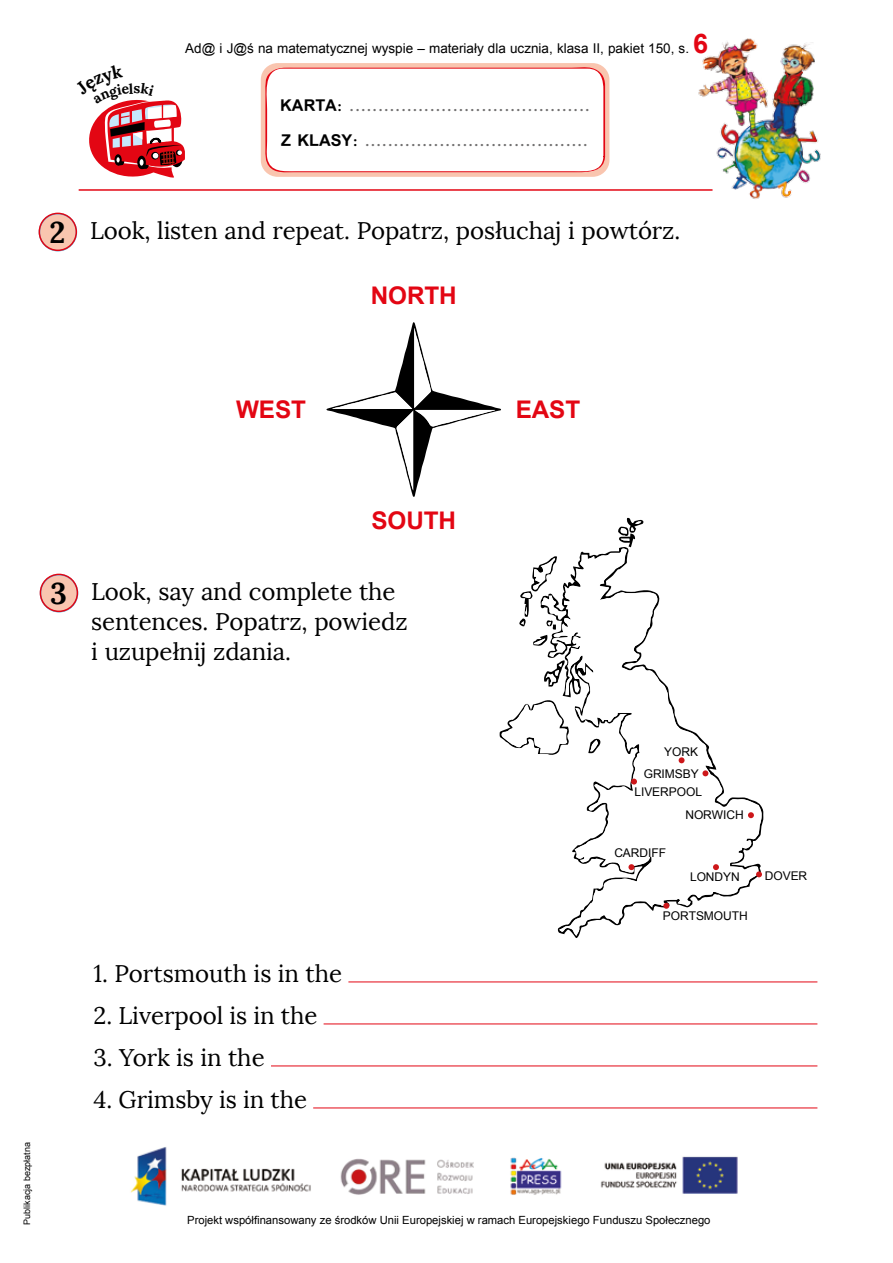
<style>
.page{position:relative;width:893px;height:1263px;background:#fff}
.page>*{position:absolute;margin:0;border:0;box-sizing:border-box;transform-origin:0 0}
.t1{font:700 30px "Lora";color:#000}
.t2{font:700 24.3px "Arial";letter-spacing:-.005em;color:#e30613}
.t3{font:24px/30px "Lora";letter-spacing:-.005em;color:#000}
.t4{font:700 18px/35.2px "Simplified Arabic";color:#706f6f}
.t5{font:13.5px "Arial";color:#000}
.t6{font:12px/21.9px "Arial";letter-spacing:-.005em;color:#000;text-align:right}
.t7{font:11.25px "Arial";color:#000}
.t8{font:9px "Arial";color:#000}
.s1{font-weight:700;font-size:27px;color:#e30613}
.s2{color:#000}
</style>
<div class="page">
<hr style="left:79px;top:189px;width:633px;height:2px;background:#e30613">
<div style="left:261px;top:63px;width:348px;height:114px;background:#f9c5af;border-radius:17px"></div>
<svg style="left:262px;top:66px;width:343px;height:108px"></svg>
<img style="left:696px;top:38px;width:125px;height:161px">
<img style="left:130px;top:1147px;width:608px;height:59px">
<svg style="left:39px;top:213px;width:38px;height:38px"></svg>
<svg style="left:40px;top:574px;width:38px;height:38px"></svg>
<hr style="left:348px;top:982px;width:469px;height:1px;background:#e30613">
<hr style="left:324px;top:1024px;width:493px;height:1px;background:#e30613">
<hr style="left:271px;top:1066px;width:546px;height:1px;background:#e30613">
<hr style="left:313px;top:1108px;width:504px;height:1px;background:#e30613">
<svg style="left:326px;top:322px;width:175px;height:175px"></svg>
<svg style="left:549px;top:548px;width:213px;height:388px"></svg>
<svg style="left:574px;top:680px;width:5px;height:13px"></svg>
<svg style="left:499px;top:700px;width:70px;height:56px"></svg>
<svg style="left:544px;top:660px;width:21px;height:27px"></svg>
<svg style="left:588px;top:738px;width:13px;height:15px"></svg>
<svg style="left:618px;top:518px;width:26px;height:29px"></svg>
<svg style="left:519px;top:555px;width:48px;height:91px"></svg>
<svg style="left:713px;top:864px;width:6px;height:6px"></svg>
<svg style="left:631px;top:779px;width:6px;height:5px"></svg>
<svg style="left:702px;top:770px;width:6px;height:6px"></svg>
<svg style="left:628px;top:864px;width:6px;height:6px"></svg>
<svg style="left:756px;top:871px;width:6px;height:6px"></svg>
<svg style="left:679px;top:757px;width:6px;height:6px"></svg>
<svg style="left:748px;top:812px;width:6px;height:6px"></svg>
<svg style="left:663px;top:903px;width:6px;height:6px"></svg>
<svg style="left:89px;top:99px;width:96px;height:79px"></svg>
<p class="t5" style="left:185px;top:40px;width:525px">Ad@ i J@ś na matematycznej wyspie – materiały dla ucznia, klasa II, pakiet 150, s. <span class="s1">6</span></p>
<p class="t4" style="left:280px;top:88px;width:311px"><span class="s2">KARTA:</span> ..........................................<br><span class="s2">Z KLASY:</span> .......................................</p>
<p class="t1" style="left:49px;top:213px;width:17px">2</p>
<p class="t3" style="left:90px;top:216px;width:592px">Look, listen and repeat. Popatrz, posłuchaj i powtórz.</p>
<p class="t2" style="left:371px;top:279px;width:87px">NORTH</p>
<p class="t2" style="left:236px;top:394px;width:71px">WEST</p>
<p class="t2" style="left:516px;top:394px;width:66px">EAST</p>
<p class="t1" style="left:50px;top:574px;width:18px">3</p>
<p class="t2" style="left:371px;top:504px;width:86px">SOUTH</p>
<p class="t3" style="left:91px;top:577px;width:318px">Look, say and complete the sentences. Popatrz, powiedz i uzupełnij zdania.</p>
<p class="t8" style="left:21px;top:1225px;width:84px;rotate:-90deg">Publikacja bezpłatna</p>
<p class="t6" style="left:644px;top:741px;width:56px">YORK<br>GRIMSBY</p>
<p class="t6" style="left:685px;top:804px;width:60px">NORWICH</p>
<p class="t6" style="left:634px;top:781px;width:69px">LIVERPOOL</p>
<p class="t6" style="left:614px;top:842px;width:53px">CARDIFF</p>
<p class="t3" style="left:94px;top:959px;width:250px">1. Portsmouth is in the</p>
<p class="t3" style="left:94px;top:1001px;width:225px">2. Liverpool is in the</p>
<p class="t3" style="left:94px;top:1043px;width:173px">3. York is in the</p>
<p class="t3" style="left:94px;top:1085px;width:215px">4. Grimsby is in the</p>
<p class="t6" style="left:690px;top:866px;width:51px">LONDYN</p>
<p class="t6" style="left:765px;top:865px;width:44px">DOVER</p>
<p class="t6" style="left:663px;top:904px;width:86px">PORTSMOUTH</p>
<p class="t7" style="left:187px;top:1212px;width:525px">Projekt współfinansowany ze środków Unii Europejskiej w ramach Europejskiego Funduszu Społecznego</p>
</div>
